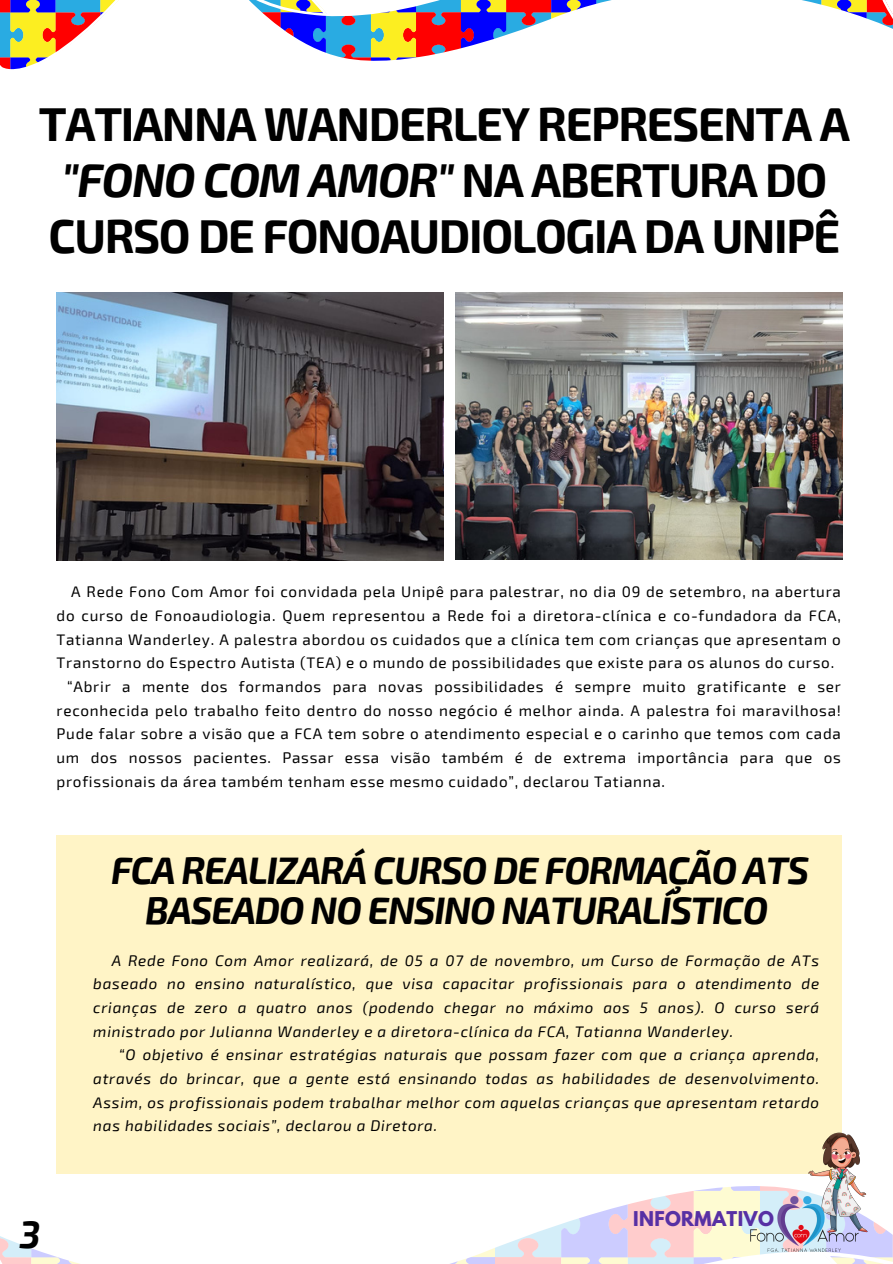
<style>
.page{position:relative;width:893px;height:1264px;background:#fff}
.page>*{position:absolute;margin:0;border:0;box-sizing:border-box;transform-origin:0 0}
.t1{font:700 46.5px/56.2px "Exo 2";letter-spacing:-.03em;color:#000}
.t2{font:italic 700 37.5px/39.3px "Exo 2";letter-spacing:-.03em;color:#000;text-align:center}
.t3{font:700 18px "League Spartan";letter-spacing:.02em;color:#5730a4}
.t4{font:15.3px/23.7px "Exo 2";letter-spacing:.05em;color:#000;text-align:justify}
.t5{font:italic 15.3px/23.7px "Exo 2";letter-spacing:.05em;color:#000;text-align:justify}
.s1{font-style:italic}
</style>
<div class="page">
<img style="left:56px;top:293px;width:387px;height:267px">
<img style="left:455px;top:293px;width:387px;height:267px">
<svg style="left:0;top:0;width:892px;height:70px"></svg>
<svg style="left:0;top:1186px;width:892px;height:77px"></svg>
<div style="left:56px;top:835px;width:785px;height:339px;background:#fff4c6"></div>
<img style="left:808px;top:1130px;width:84px;height:104px">
<img style="left:745px;top:1182px;width:118px;height:81px">
<p class="t1" style="left:39px;top:94px;width:812px">TATIANNA WANDERLEY REPRESENTA A <span class="s1">"FONO COM AMOR"</span> NA ABERTURA DO<br>CURSO DE FONOAUDIOLOGIA DA UNIPÊ</p>
<p class="t4" style="left:56px;top:579px;width:785px;text-indent:15px">A Rede Fono Com Amor foi convidada pela Unipê para palestrar, no dia 09 de setembro, na abertura do curso de Fonoaudiologia. Quem representou a Rede foi a diretora-clínica e co-fundadora da FCA, Tatianna Wanderley. A palestra abordou os cuidados que a clínica tem com crianças que apresentam o Transtorno do Espectro Autista (TEA) e o mundo de possibilidades que existe para os alunos do curso.</p>
<p class="t4" style="left:56px;top:674px;width:786px;text-indent:11px">“Abrir a mente dos formandos para novas possibilidades é sempre muito gratificante e ser reconhecida pelo trabalho feito dentro do nosso negócio é melhor ainda. A palestra foi maravilhosa!<br>Pude falar sobre a visão que a FCA tem sobre o atendimento especial e o carinho que temos com cada um dos nossos pacientes. Passar essa visão também é de extrema importância para que os profissionais da área também tenham esse mesmo cuidado”, declarou Tatianna.</p>
<p class="t2" style="left:111px;top:849px;width:699px">FCA REALIZARÁ CURSO DE FORMAÇÃO ATS<br>BASEADO NO ENSINO NATURALÍSTICO</p>
<p class="t2" style="left:20px;top:1212px;width:22px">3</p>
<p class="t5" style="left:93px;top:947px;width:727px;text-indent:18px">A Rede Fono Com Amor realizará, de 05 a 07 de novembro, um Curso de Formação de ATs baseado no ensino naturalístico, que visa capacitar profissionais para o atendimento de crianças de zero a quatro anos (podendo chegar no máximo aos 5 anos). O curso será ministrado por Julianna Wanderley e a diretora-clínica da FCA, Tatianna Wanderley.</p>
<p class="t5" style="left:93px;top:1042px;width:727px;text-indent:26px">“O objetivo é ensinar estratégias naturais que possam fazer com que a criança aprenda, através do brincar, que a gente está ensinando todas as habilidades de desenvolvimento.<br>Assim, os profissionais podem trabalhar melhor com aquelas crianças que apresentam retardo nas habilidades sociais”, declarou a Diretora.</p>
<p class="t3" style="left:633px;top:1209px;width:142px">INFORMATIVO</p>
</div>
